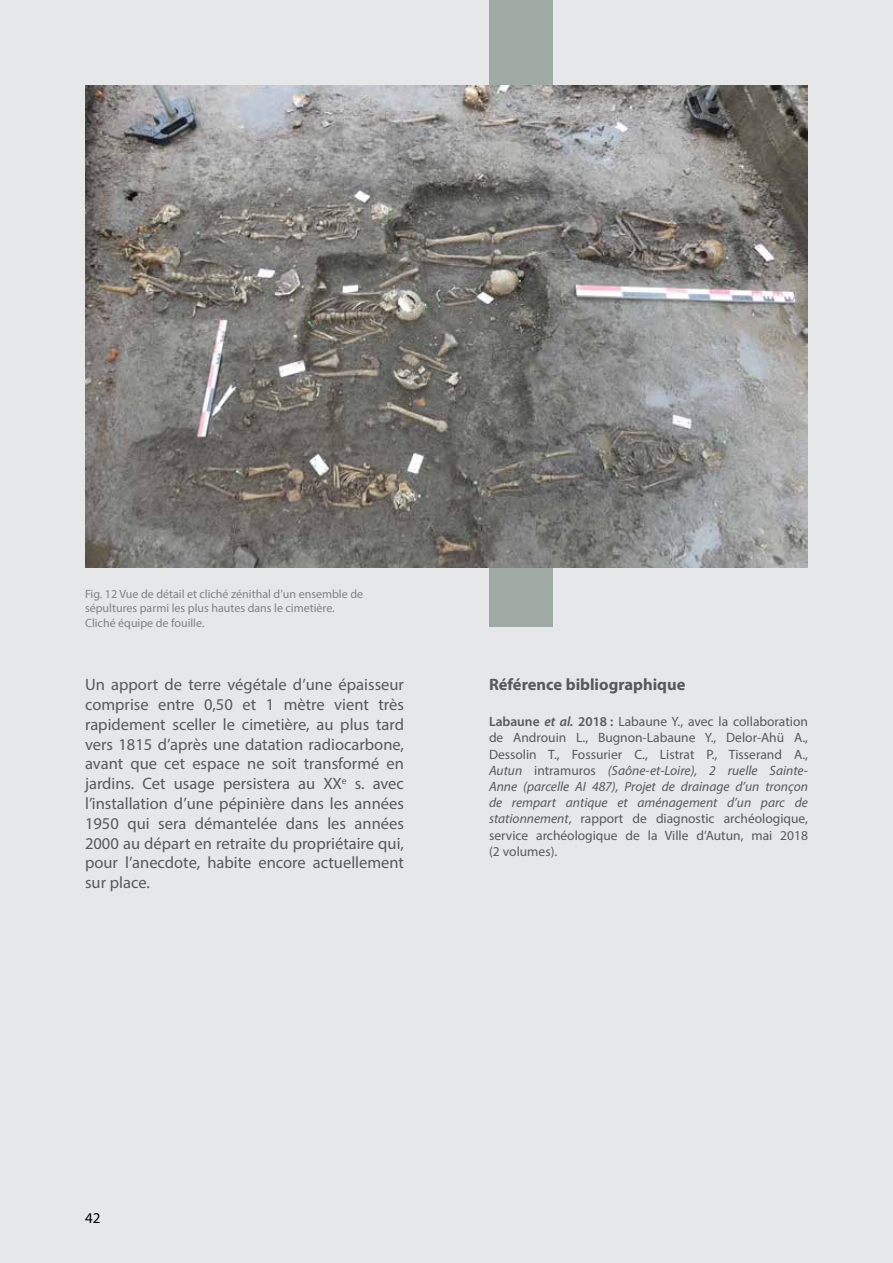
<style>
.page{position:relative;width:893px;height:1263px;background:#e6e7e8}
.page>*{position:absolute;margin:0;border:0;box-sizing:border-box;transform-origin:0 0}
.t1{font:16.5px/19.8px "Myriad Pro";color:#58595b;text-align:justify}
.t2{font:700 16.5px "Myriad Pro";color:#58595b}
.t3{font:15px "Myriad Pro";color:#000}
.t4{font:13.5px/16.2px "Myriad Pro";color:#58595b;text-align:justify}
.t5{font:12px/14.4px "Myriad Pro";color:#808285}
.s1{font-weight:600}
.s2{font-weight:600;font-style:italic}
.s3{font-style:italic}
</style>
<div class="page">
<div style="left:489px;top:0;width:64px;height:627px;background:#a0aba6"></div>
<img style="left:85px;top:85px;width:723px;height:483px">
<hr style="left:892px;top:0;width:1px;height:259px;background:#94aeaf">
<p class="t5" style="left:85px;top:586px;width:280px">Fig. 12 Vue de détail et cliché zénithal d’un ensemble de sépultures parmi les plus hautes dans le cimetière.<br>Cliché équipe de fouille.</p>
<p class="t1" style="left:85px;top:674px;width:320px">Un apport de terre végétale d’une épaisseur comprise entre 0,50 et 1 mètre vient très rapidement sceller le cimetière, au plus tard vers 1815 d’après une datation radiocarbone, avant que cet espace ne soit transformé en jardins. Cet usage persistera au XX<sup>e</sup> s. avec l’installation d’une pépinière dans les années 1950 qui sera démantelée dans les années 2000 au départ en retraite du propriétaire qui, pour l’anecdote, habite encore actuellement sur place.</p>
<p class="t2" style="left:489px;top:674px;width:198px">Référence bibliographique</p>
<p class="t4" style="left:489px;top:713px;width:320px"><span class="s1">Labaune</span> <span class="s2">et al.</span> <span class="s1">2018 :</span> Labaune Y., avec la collaboration de Androuin L., Bugnon-Labaune Y., Delor-Ahü A., Dessolin T., Fossurier C., Listrat P., Tisserand A., <span class="s3">Autun</span> intramuros <span class="s3">(Saône-et-Loire), 2 ruelle Sainte-Anne (parcelle AI 487), Projet de drainage d’un tronçon de rempart antique et aménagement d’un parc de stationnement</span>, rapport de diagnostic archéologique, service archéologique de la Ville d’Autun, mai 2018 (2 volumes).</p>
<p class="t3" style="left:85px;top:1209px;width:17px">42</p>
</div>
